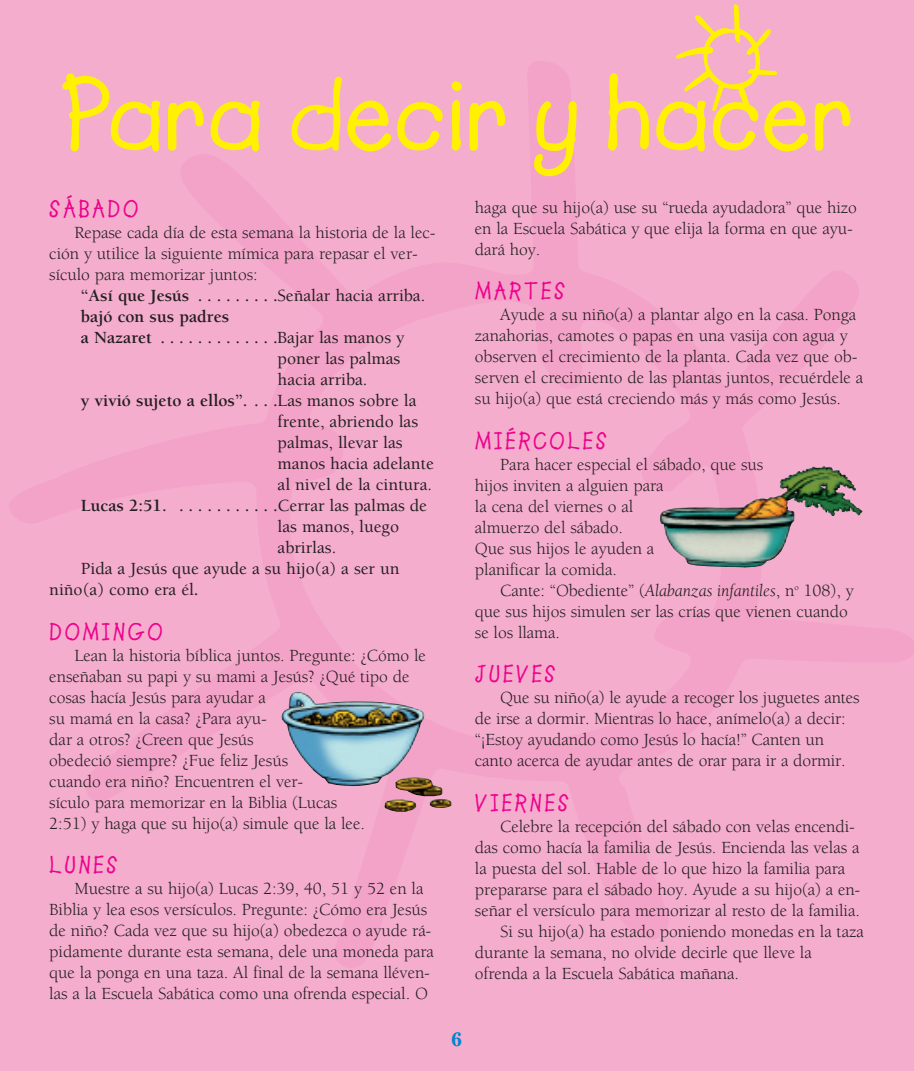
<style>
.page{position:relative;width:914px;height:1071px;background:#f5adce}
.page>*{position:absolute;margin:0;border:0;box-sizing:border-box;transform-origin:0 0}
.t1{font:700 105px "Lemonade";color:#fff101}
.t2{font:700 24.5px "Lemonade";letter-spacing:.1em;color:#ed028c}
.t3{font:700 19.25px "Cheltenham";color:#0086cc}
.t4{font:17.5px/21px "Berkeley";letter-spacing:-.005em;color:#231f20}
.t5{font:500 17.5px "Berkeley";color:#231f20}
.t6{font:700 17.5px "Berkeley";color:#231f20}
.s1{font-weight:500}
.s2{font-weight:700}
.s3{font-style:italic}
</style>
<div class="page">
<svg style="left:281px;top:72px;width:582px;height:740px"></svg>
<svg style="left:675px;top:4px;width:102px;height:107px"></svg>
<img style="left:779px;top:466px;width:43px;height:18px">
<img style="left:305px;top:762px;width:18px;height:16px">
<h1 class="t1" style="left:61px;top:51px;width:794px">Para decir y hacer</h1>
<h2 class="t2" style="left:49px;top:194px;width:91px">SÁBADO</h2>
<p class="t4" style="left:49px;top:223px;width:388px;text-indent:25px">Repase cada día de esta semana la historia de la lec&shy;ción y utilice la siguiente mímica para repasar el ver&shy;sículo para memorizar juntos:</p>
<p class="t6" style="left:81px;top:289px;width:346px">“Así que Jesús . . . . . . . . .<span class="s1">Señalar hacia arriba.</span></p>
<p class="t6" style="left:81px;top:310px;width:150px">bajó con sus padres</p>
<p class="t6" style="left:81px;top:331px;width:325px">a Nazaret . . . . . . . . . . . . .<span class="s1">Bajar las manos y</span></p>
<p class="t5" style="left:277px;top:352px;width:124px">poner las palmas</p>
<p class="t5" style="left:277px;top:373px;width:91px">hacia arriba.</p>
<p class="t6" style="left:81px;top:394px;width:337px">y vivió sujeto a ellos”. . . .<span class="s1">Las manos sobre la</span></p>
<p class="t5" style="left:277px;top:415px;width:142px">frente, abriendo las</p>
<p class="t5" style="left:277px;top:436px;width:126px">palmas, llevar las</p>
<p class="t5" style="left:277px;top:457px;width:158px">manos hacia adelante</p>
<p class="t5" style="left:277px;top:478px;width:156px">al nivel de la cintura.</p>
<p class="t6" style="left:81px;top:499px;width:348px">Lucas 2:51. . . . . . . . . . . .<span class="s1">Cerrar las palmas de</span></p>
<p class="t5" style="left:277px;top:520px;width:123px">las manos, luego</p>
<p class="t5" style="left:277px;top:541px;width:60px">abrirlas.</p>
<p class="t5" style="left:81px;top:562px;width:320px">Pida a Jesús que ayude a su hijo(a) a ser un</p>
<p class="t5" style="left:49px;top:583px;width:151px">niño(a) como era él<span class="s2">.</span></p>
<h2 class="t2" style="left:49px;top:617px;width:115px">DOMINGO</h2>
<p class="t4" style="left:49px;top:646px;width:378px;text-indent:25px">Lean la historia bíblica juntos. Pregunte: ¿Cómo le enseñaban su papi y su mami a Jesús? ¿Qué tipo de cosas hacía Jesús para ayudar a<br>su mamá en la casa? ¿Para ayu-<br>dar a otros? ¿Creen que Jesús<br>obedeció siempre? ¿Fue feliz Jesús<br>cuando era niño? Encuentren el ver-<br>sículo para memorizar en la Biblia (Lucas<br>2:51) y haga que su hijo(a) simule que la lee.</p>
<h2 class="t2" style="left:49px;top:850px;width:70px">LUNES</h2>
<p class="t4" style="left:49px;top:880px;width:386px;text-indent:25px">Muestre a su hijo(a) Lucas 2:39, 40, 51 y 52 en la Biblia y lea esos versículos. Pregunte: ¿Cómo era Jesús de niño? Cada vez que su hijo(a) obedezca o ayude rá&shy;pidamente durante esta semana, dele una moneda para que la ponga en una taza. Al final de la semana lléven&shy;las a la Escuela Sabática como una ofrenda especial. O</p>
<p class="t4" style="left:475px;top:198px;width:383px">haga que su hijo(a) use su “rueda ayudadora” que hizo en la Escuela Sabática y que elija la forma en que ayu&shy;dará hoy.</p>
<h2 class="t2" style="left:475px;top:276px;width:92px">MARTES</h2>
<p class="t4" style="left:475px;top:306px;width:390px;text-indent:25px">Ayude a su niño(a) a plantar algo en la casa. Ponga zanahorias, camotes o papas en una vasija con agua y observen el crecimiento de la planta. Cada vez que ob&shy;serven el crecimiento de las plantas juntos, recuérdele a su hijo(a) que está creciendo más y más como Jesús.</p>
<h2 class="t2" style="left:475px;top:426px;width:134px">MIÉRCOLES</h2>
<p class="t4" style="left:475px;top:455px;width:290px;text-indent:25px">Para hacer especial el sábado, que sus hijos inviten a alguien para<br>la cena del viernes o al<br>almuerzo del sábado.<br>Que sus hijos le ayuden a<br>planificar la comida.</p>
<p class="t4" style="left:475px;top:581px;width:380px;text-indent:25px">Cante: “Obediente” (<span class="s3">Alabanzas infantiles</span>, n<sup>o</sup> 108), y que sus hijos simulen ser las crías que vienen cuando se los llama.</p>
<h2 class="t2" style="left:475px;top:660px;width:82px">JUEVES</h2>
<p class="t4" style="left:475px;top:689px;width:386px;text-indent:25px">Que su niño(a) le ayude a recoger los juguetes antes de irse a dormir. Mientras lo hace, anímelo(a) a decir: “¡Estoy ayudando como Jesús lo hacía!” Canten un canto acerca de ayudar antes de orar para ir a dormir.</p>
<h2 class="t2" style="left:475px;top:788px;width:95px">VIERNES</h2>
<p class="t4" style="left:500px;top:818px;width:356px">Celebre la recepción del sábado con velas encendi-</p>
<p class="t4" style="left:475px;top:839px;width:386px">das como hacía la familia de Jesús. Encienda las velas a</p>
<p class="t4" style="left:475px;top:860px;width:372px">la puesta del sol. Hable de lo que hizo la familia para</p>
<p class="t4" style="left:475px;top:881px;width:387px">prepararse para el sábado hoy. Ayude a su hijo(a) a en-</p>
<p class="t4" style="left:475px;top:902px;width:386px">señar el versículo para memorizar al resto de la familia.</p>
<p class="t4" style="left:500px;top:923px;width:365px">Si su hijo(a) ha estado poniendo monedas en la taza</p>
<p class="t4" style="left:475px;top:944px;width:338px">durante la semana, no olvide decirle que lleve la</p>
<p class="t4" style="left:475px;top:965px;width:265px">ofrenda a la Escuela Sabática mañana.</p>
<p class="t3" style="left:451px;top:1033px;width:12px">6</p>
</div>
